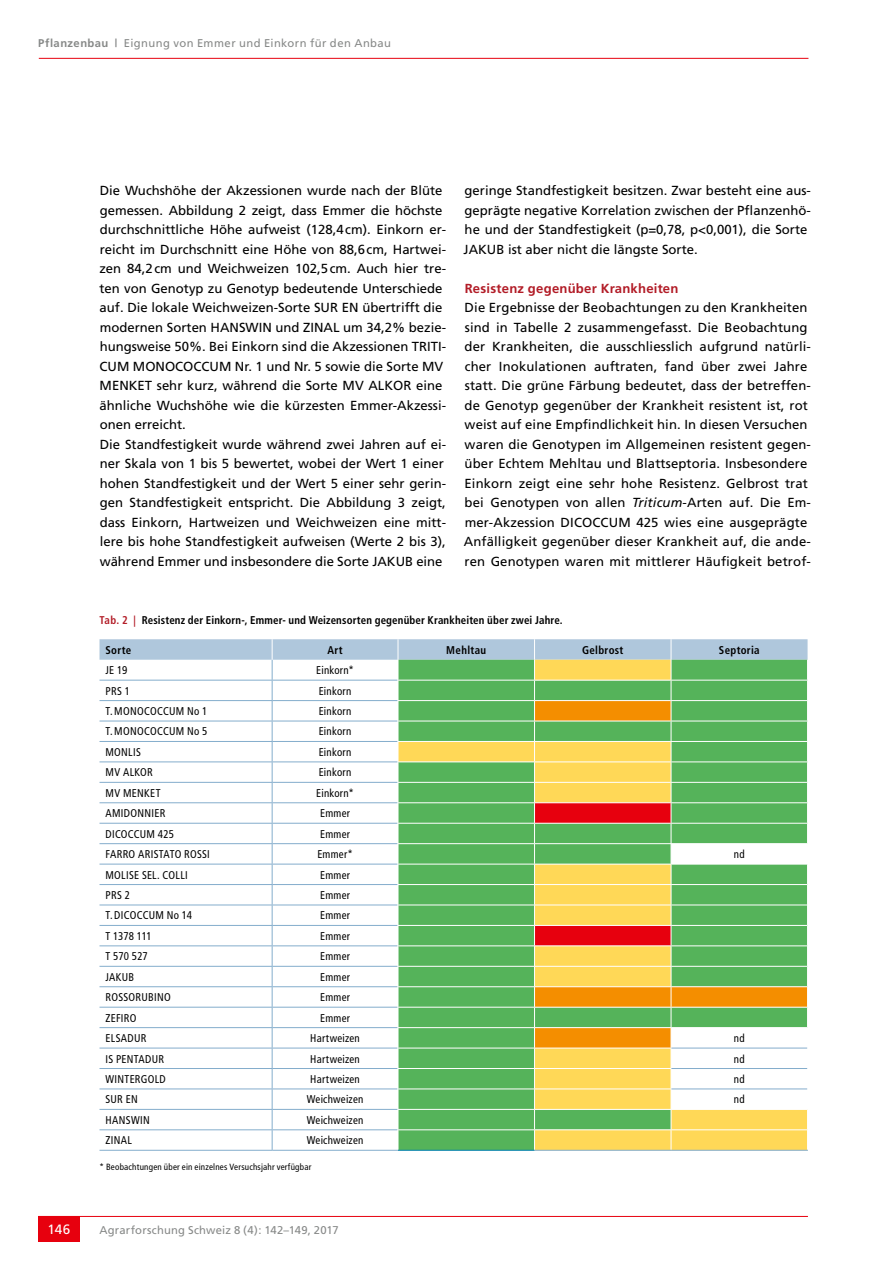
<style>
.page{position:relative;width:893px;height:1263px;background:#fff}
.page>*{position:absolute;margin:0;border:0;box-sizing:border-box;transform-origin:0 0}
.t1{font:13.5px "Frutiger";color:#fff}
.t2{font:13.2px/19.5px "Frutiger";color:#000}
.t3{font:700 13.2px "Frutiger";letter-spacing:.015em;color:#b21c27}
.t4{font:condensed 11.25px "Frutiger";letter-spacing:.025em;color:#000}
.t5{font:700 condensed 11.25px "Frutiger";letter-spacing:.015em;color:#000}
.t6{font:11.25px "Frutiger";letter-spacing:.03em;color:#878988}
.t7{font:condensed 9px "Frutiger";letter-spacing:.02em;color:#000}
.s1{font-weight:700}
.s2{font-style:italic}
.s3{color:#b21c27}
</style>
<div class="page">
<hr style="left:39px;top:58px;width:769px;height:1px;background:#e7000e">
<hr style="left:38px;top:1216px;width:770px;height:1px;background:#e7000e">
<div style="left:38px;top:1216px;width:42px;height:26px;background:#e7000e"></div>
<svg style="left:99px;top:639px;width:709px;height:511px"></svg>
<hr style="left:99px;top:1150px;width:173px;height:1px;background:#84adcc">
<hr style="left:272px;top:1150px;width:126px;height:1px;background:#84adcc">
<hr style="left:534px;top:1150px;width:137px;height:1px;background:#84adcc">
<hr style="left:671px;top:1150px;width:137px;height:1px;background:#84adcc">
<hr style="left:398px;top:1150px;width:136px;height:1px;background:#0080af">
<hr style="left:671px;top:1048px;width:136px;height:1px;background:#84adcc">
<hr style="left:671px;top:1068px;width:136px;height:1px;background:#84adcc">
<hr style="left:671px;top:1088px;width:136px;height:1px;background:#84adcc">
<p class="t6" style="left:38px;top:36px;width:354px"><span class="s1">Pflanzenbau |</span> Eignung von Emmer und Einkorn für den Anbau</p>
<p class="t2" style="left:99px;top:181px;width:348px">Die Wuchshöhe der Akzessionen wurde nach der Blüte gemessen. Abbildung 2 zeigt, dass Emmer die höchste durchschnittliche Höhe aufweist (128,4cm). Einkorn er&shy;reicht im Durchschnitt eine Höhe von 88,6cm, Hartwei&shy;zen 84,2cm und Weichweizen 102,5cm. Auch hier tre&shy;ten von Genotyp zu Genotyp bedeutende Unterschiede auf. Die lokale Weichweizen-Sorte SUR EN übertrifft die modernen Sorten HANSWIN und ZINAL um 34,2% bezie&shy;hungsweise 50%. Bei Einkorn sind die Akzessionen TRITI-CUM MONOCOCCUM Nr. 1 und Nr. 5 sowie die Sorte MV MENKET sehr kurz, während die Sorte MV ALKOR eine ähnliche Wuchshöhe wie die kürzesten Emmer-Akzessi&shy;onen erreicht.<br>Die Standfestigkeit wurde während zwei Jahren auf ei&shy;ner Skala von 1 bis 5 bewertet, wobei der Wert 1 einer hohen Standfestigkeit und der Wert 5 einer sehr gerin&shy;gen Standfestigkeit entspricht. Die Abbildung 3 zeigt, dass Einkorn, Hartweizen und Weichweizen eine mitt&shy;lere bis hohe Standfestigkeit aufweisen (Werte 2 bis 3), während Emmer und insbesondere die Sorte JAKUB eine</p>
<p class="t2" style="left:464px;top:181px;width:349px">geringe Standfestigkeit besitzen. Zwar besteht eine aus&shy;geprägte negative Korrelation zwischen der Pflanzenhö&shy;he und der Standfestigkeit (p=0,78, p&lt;0,001), die Sorte JAKUB ist aber nicht die längste Sorte.</p>
<p class="t3" style="left:465px;top:280px;width:215px">Resistenz gegenüber Krankheiten</p>
<p class="t2" style="left:464px;top:298px;width:349px">Die Ergebnisse der Beobachtungen zu den Krankheiten sind in Tabelle 2 zusammengefasst. Die Beobachtung der Krankheiten, die ausschliesslich aufgrund natürli&shy;cher Inokulationen auftraten, fand über zwei Jahre statt. Die grüne Färbung bedeutet, dass der betreffen&shy;de Genotyp gegenüber der Krankheit resistent ist, rot weist auf eine Empfindlichkeit hin. In diesen Versuchen waren die Genotypen im Allgemeinen resistent gegen&shy;über Echtem Mehltau und Blattseptoria. Insbesondere Einkorn zeigt eine sehr hohe Resistenz. Gelbrost trat bei Genotypen von allen <span class="s2">Triticum</span>-Arten auf. Die Em&shy;mer-Akzession DICOCCUM 425 wies eine ausgeprägte Anfälligkeit gegenüber dieser Krankheit auf, die ande&shy;ren Genotypen waren mit mittlerer Häufigkeit betrof-</p>
<p class="t5" style="left:99px;top:614px;width:465px"><span class="s3">Tab. 2 |</span> Resistenz der Einkorn-, Emmer- und Weizensorten gegenüber Krankheiten über zwei Jahre.</p>
<p class="t5" style="left:105px;top:643px;width:27px">Sorte</p>
<p class="t5" style="left:327px;top:643px;width:17px">Art</p>
<p class="t5" style="left:446px;top:643px;width:41px">Mehltau</p>
<p class="t5" style="left:582px;top:643px;width:43px">Gelbrost</p>
<p class="t5" style="left:719px;top:643px;width:42px">Septoria</p>
<p class="t4" style="left:105px;top:664px;width:23px">JE 19</p>
<p class="t4" style="left:316px;top:664px;width:39px">Einkorn*</p>
<p class="t4" style="left:105px;top:684px;width:26px">PRS 1</p>
<p class="t4" style="left:319px;top:684px;width:34px">Einkorn</p>
<p class="t4" style="left:105px;top:704px;width:103px">T.MONOCOCCUM No 1</p>
<p class="t4" style="left:319px;top:704px;width:34px">Einkorn</p>
<p class="t4" style="left:105px;top:725px;width:103px">T.MONOCOCCUM No 5</p>
<p class="t4" style="left:319px;top:725px;width:34px">Einkorn</p>
<p class="t4" style="left:105px;top:745px;width:37px">MONLIS</p>
<p class="t4" style="left:319px;top:745px;width:34px">Einkorn</p>
<p class="t4" style="left:105px;top:766px;width:49px">MV ALKOR</p>
<p class="t4" style="left:319px;top:766px;width:34px">Einkorn</p>
<p class="t4" style="left:105px;top:786px;width:57px">MV MENKET</p>
<p class="t4" style="left:316px;top:786px;width:39px">Einkorn*</p>
<p class="t4" style="left:105px;top:807px;width:61px">AMIDONNIER</p>
<p class="t4" style="left:320px;top:807px;width:31px">Emmer</p>
<p class="t4" style="left:105px;top:827px;width:70px">DICOCCUM 425</p>
<p class="t4" style="left:320px;top:827px;width:31px">Emmer</p>
<p class="t4" style="left:105px;top:848px;width:106px">FARRO ARISTATO ROSSI</p>
<p class="t4" style="left:317px;top:848px;width:37px">Emmer*</p>
<p class="t4" style="left:734px;top:848px;width:12px">nd</p>
<p class="t4" style="left:105px;top:868px;width:84px">MOLISE SEL. COLLI</p>
<p class="t4" style="left:320px;top:868px;width:31px">Emmer</p>
<p class="t4" style="left:105px;top:888px;width:26px">PRS 2</p>
<p class="t4" style="left:320px;top:888px;width:31px">Emmer</p>
<p class="t4" style="left:105px;top:909px;width:88px">T. DICOCCUM No 14</p>
<p class="t4" style="left:320px;top:909px;width:31px">Emmer</p>
<p class="t4" style="left:105px;top:929px;width:48px">T 1378 111</p>
<p class="t4" style="left:320px;top:929px;width:31px">Emmer</p>
<p class="t4" style="left:105px;top:950px;width:44px">T 570 527</p>
<p class="t4" style="left:320px;top:950px;width:31px">Emmer</p>
<p class="t4" style="left:105px;top:970px;width:30px">JAKUB</p>
<p class="t4" style="left:320px;top:970px;width:31px">Emmer</p>
<p class="t4" style="left:105px;top:991px;width:67px">ROSSORUBINO</p>
<p class="t4" style="left:320px;top:991px;width:31px">Emmer</p>
<p class="t4" style="left:105px;top:1011px;width:32px">ZEFIRO</p>
<p class="t4" style="left:320px;top:1011px;width:31px">Emmer</p>
<p class="t4" style="left:105px;top:1032px;width:43px">ELSADUR</p>
<p class="t4" style="left:310px;top:1032px;width:51px">Hartweizen</p>
<p class="t4" style="left:734px;top:1032px;width:12px">nd</p>
<p class="t4" style="left:105px;top:1052px;width:60px">IS PENTADUR</p>
<p class="t4" style="left:310px;top:1052px;width:51px">Hartweizen</p>
<p class="t4" style="left:734px;top:1052px;width:12px">nd</p>
<p class="t4" style="left:105px;top:1072px;width:62px">WINTERGOLD</p>
<p class="t4" style="left:310px;top:1072px;width:51px">Hartweizen</p>
<p class="t4" style="left:734px;top:1072px;width:12px">nd</p>
<p class="t4" style="left:105px;top:1093px;width:34px">SUR EN</p>
<p class="t4" style="left:307px;top:1093px;width:58px">Weichweizen</p>
<p class="t4" style="left:734px;top:1093px;width:12px">nd</p>
<p class="t4" style="left:105px;top:1113px;width:46px">HANSWIN</p>
<p class="t4" style="left:307px;top:1113px;width:58px">Weichweizen</p>
<p class="t4" style="left:105px;top:1134px;width:28px">ZINAL</p>
<p class="t4" style="left:307px;top:1134px;width:58px">Weichweizen</p>
<p class="t7" style="left:99px;top:1162px;width:213px">* Beobachtungen über ein einzelnes Versuchsjahr verfügbar</p>
<p class="t1" style="left:48px;top:1221px;width:24px">146</p>
<p class="t6" style="left:99px;top:1223px;width:241px">Agrarforschung Schweiz 8 (4): 142–149, 2017</p>
</div>
